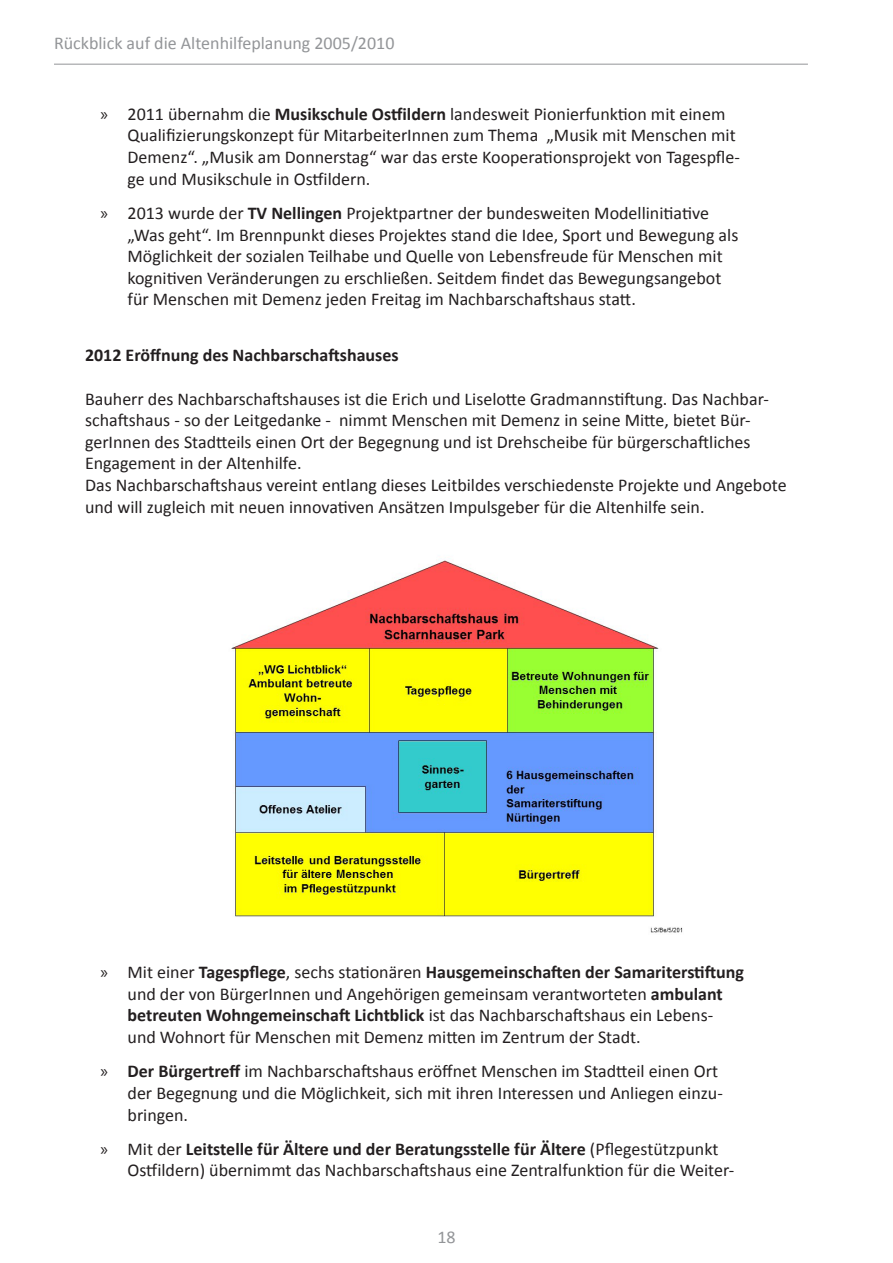
<style>
.page{position:relative;width:893px;height:1263px;background:#fff}
.page>*{position:absolute;margin:0;border:0;box-sizing:border-box;transform-origin:0 0}
.t1{font:18px/21.6px "Calibri";color:#231f20}
.t2{font:18px "Calibri";color:#939598}
.t3{font:700 18px "Calibri";color:#231f20}
.s1{font-family:"Myriad Pro"}
.s2{font-weight:700}
</style>
<div class="page">
<hr style="left:54px;top:64px;width:754px;height:1px;background:#939598">
<img style="left:231px;top:557px;width:452px;height:376px">
<p class="t2" style="left:54px;top:32px;width:342px">Rückblick auf die Altenhilfeplanung 2005/2010</p>
<p class="t1" style="left:128px;top:103px;width:614px;text-indent:-27px"><span class="s1">»</span> 2011 übernahm die <span class="s2">Musikschule Ostfildern</span> landesweit Pionierfunktion mit einem Qualifizierungskonzept für MitarbeiterInnen zum Thema „Musik mit Menschen mit Demenz“. „Musik am Donnerstag“ war das erste Kooperationsprojekt von Tagespfle&shy;ge und Musikschule in Ostfildern.</p>
<p class="t1" style="left:128px;top:202px;width:612px;text-indent:-27px"><span class="s1">»</span> 2013 wurde der <span class="s2">TV Nellingen</span> Projektpartner der bundesweiten Modellinitiative „Was geht“. Im Brennpunkt dieses Projektes stand die Idee, Sport und Bewegung als Möglichkeit der sozialen Teilhabe und Quelle von Lebensfreude für Menschen mit kognitiven Veränderungen zu erschließen. Seitdem findet das Bewegungsangebot für Menschen mit Demenz jeden Freitag im Nachbarschaftshaus statt.</p>
<p class="t3" style="left:85px;top:344px;width:315px">2012 Eröffnung des Nachbarschaftshauses</p>
<p class="t1" style="left:85px;top:388px;width:703px">Bauherr des Nachbarschaftshauses ist die Erich und Liselotte Gradmannstiftung. Das Nachbar&shy;schaftshaus - so der Leitgedanke - nimmt Menschen mit Demenz in seine Mitte, bietet Bür&shy;gerInnen des Stadtteils einen Ort der Begegnung und ist Drehscheibe für bürgerschaftliches Engagement in der Altenhilfe.<br>Das Nachbarschaftshaus vereint entlang dieses Leitbildes verschiedenste Projekte und Angebote und will zugleich mit neuen innovativen Ansätzen Impulsgeber für die Altenhilfe sein.</p>
<p class="t1" style="left:128px;top:961px;width:618px;text-indent:-27px"><span class="s1">»</span> Mit einer <span class="s2">Tagespflege</span>, sechs stationären <span class="s2">Hausgemeinschaften der Samariterstiftung </span>und der von BürgerInnen und Angehörigen gemeinsam verantworteten <span class="s2">ambulant betreuten Wohngemeinschaft Lichtblick</span> ist das Nachbarschaftshaus ein Lebens&shy;und Wohnort für Menschen mit Demenz mitten im Zentrum der Stadt.</p>
<p class="t1" style="left:128px;top:1060px;width:597px;text-indent:-27px"><span class="s1">»</span> <span class="s2">Der Bürgertreff</span> im Nachbarschaftshaus eröffnet Menschen im Stadtteil einen Ort der Begegnung und die Möglichkeit, sich mit ihren Interessen und Anliegen einzu&shy;bringen.</p>
<p class="t1" style="left:128px;top:1138px;width:608px;text-indent:-27px"><span class="s1">»</span> Mit der <span class="s2">Leitstelle für Ältere und der Beratungsstelle für Ältere</span> (Pflegestützpunkt<br>Ostfildern) übernimmt das Nachbarschaftshaus eine Zentralfunktion für die Weiter-</p>
<p class="t2" style="left:437px;top:1225px;width:20px">18</p>
</div>
